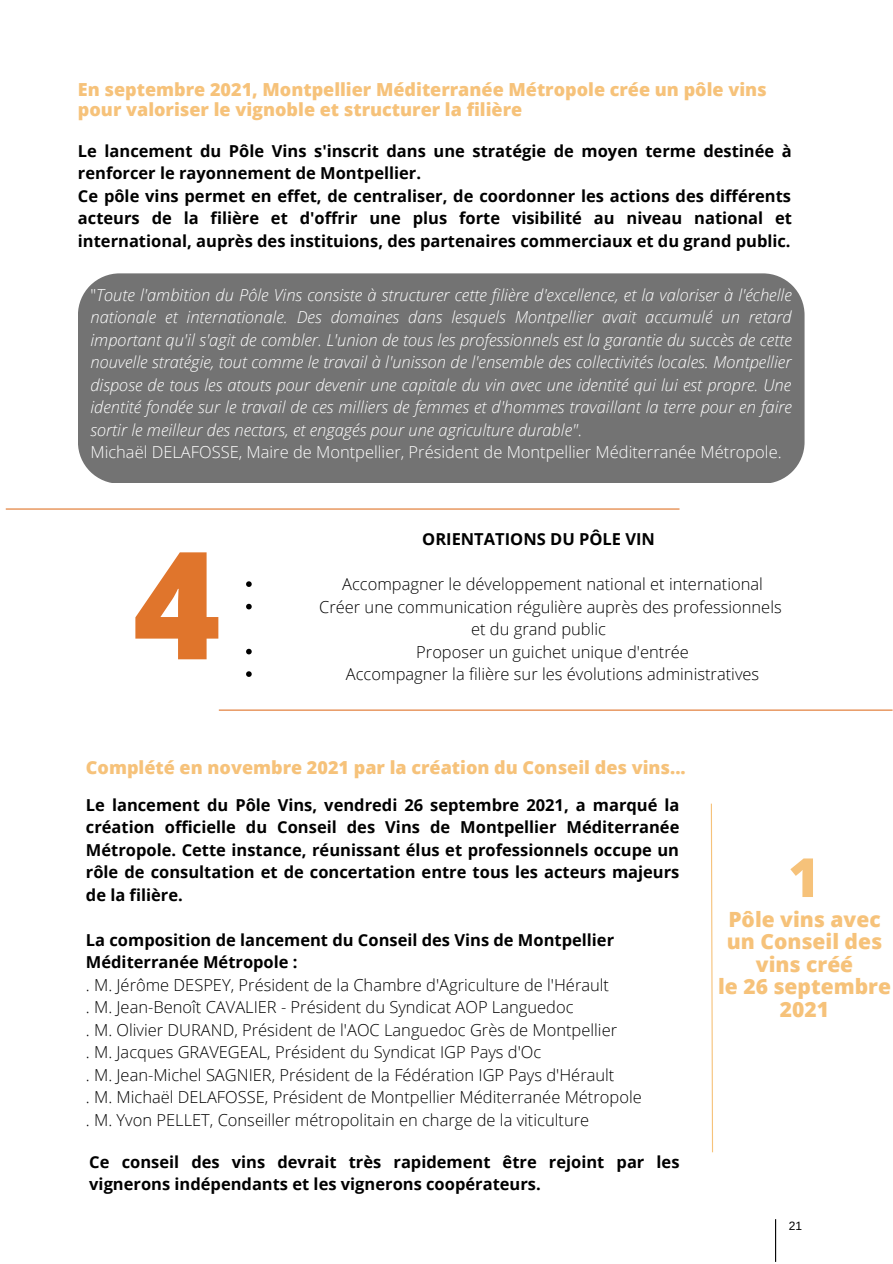
<style>
.page{position:relative;width:893px;height:1264px;background:#fff}
.page>*{position:absolute;margin:0;border:0;box-sizing:border-box;transform-origin:0 0}
.t1{font:800 149.7px "Open Sans";color:#e0752c}
.t2{font:800 54px "Open Sans";color:#f6c27a}
.t3{font:800 21px/22.5px "Open Sans";color:#f6c27a;text-align:center}
.t4{font:800 18px/20.2px "Open Sans";color:#f6c27a}
.t5{font:700 16.5px/22.5px "Open Sans";color:#000}
.t6{font:italic 300 16.5px/22.5px "Open Sans";color:#fff}
.t7{font:300 16.5px/22.5px "Open Sans";color:#000;text-align:center}
.t8{font:12px "Arimo";color:#000}
.s1{font-style:normal}
</style>
<div class="page">
<hr style="left:775px;top:1219px;width:1px;height:42px;background:#000">
<hr style="left:6px;top:508px;width:673px;height:1px;background:#e0752c">
<hr style="left:219px;top:709px;width:673px;height:1px;background:#e0752c">
<svg style="left:710px;top:803px;width:3px;height:350px"></svg>
<div style="left:78px;top:273px;width:726px;height:209px;background:#737373"></div>
<svg style="left:246px;top:581px;width:6px;height:6px"></svg>
<svg style="left:246px;top:604px;width:6px;height:5px"></svg>
<svg style="left:246px;top:648px;width:6px;height:6px"></svg>
<svg style="left:246px;top:671px;width:6px;height:6px"></svg>
<p class="t4" style="left:78px;top:78px;width:690px">En septembre 2021, Montpellier Méditerranée Métropole crée un pôle vins pour valoriser le vignoble et structurer la filière</p>
<p class="t5" style="left:78px;top:139px;width:715px">Le lancement du Pôle Vins s'inscrit dans une stratégie de moyen terme destinée à renforcer le rayonnement de Montpellier.<br>Ce pôle vins permet en effet, de centraliser, de coordonner les actions des différents acteurs de la filière et d'offrir une plus forte visibilité au niveau national et international, auprès des instituions, des partenaires commerciaux et du grand public.</p>
<p class="t6" style="left:90px;top:283px;width:703px"><span class="s1">"</span>Toute l'ambition du Pôle Vins consiste à structurer cette filière d'excellence, et la valoriser à l'échelle nationale et internationale. Des domaines dans lesquels Montpellier avait accumulé un retard important qu'il s'agit de combler. L'union de tous les professionnels est la garantie du succès de cette nouvelle stratégie, tout comme le travail à l'unisson de l'ensemble des collectivités locales. Montpellier dispose de tous les atouts pour devenir une capitale du vin avec une identité qui lui est propre. Une identité fondée sur le travail de ces milliers de femmes et d'hommes travaillant la terre pour en faire sortir le meilleur des nectars, et engagés pour une agriculture durable"<span class="s1">.<br>Michaël DELAFOSSE, Maire de Montpellier, Président de Montpellier Méditerranée Métropole.</span></p>
<h1 class="t1" style="left:133px;top:491px;width:89px">4</h1>
<p class="t5" style="left:422px;top:527px;width:234px">ORIENTATIONS DU PÔLE VIN</p>
<p class="t7" style="left:319px;top:572px;width:464px">Accompagner le développement national et international<br>Créer une communication régulière auprès des professionnels</p>
<p class="t7" style="left:346px;top:640px;width:415px">Proposer un guichet unique d'entrée<br>Accompagner la filière sur les évolutions administratives</p>
<p class="t7" style="left:471px;top:617px;width:136px">et du grand public</p>
<p class="t4" style="left:86px;top:756px;width:601px">Complété en novembre 2021 par la création du Conseil des vins...</p>
<p class="t5" style="left:86px;top:793px;width:595px;text-align:justify">Le lancement du Pôle Vins, vendredi 26 septembre 2021, a marqué la création officielle du Conseil des Vins de Montpellier Méditerranée Métropole. Cette instance, réunissant élus et professionnels occupe un rôle de consultation et de concertation entre tous les acteurs majeurs de la filière.</p>
<p class="t5" style="left:86px;top:928px;width:529px">La composition de lancement du Conseil des Vins de Montpellier<br>Méditerranée Métropole :</p>
<p class="t7" style="left:86px;top:973px;width:557px;text-align:left">. M. Jérôme DESPEY, Président de la Chambre d'Agriculture de l'Hérault<br>. M. Jean-Benoît CAVALIER - Président du Syndicat AOP Languedoc<br>. M. Olivier DURAND, Président de l'AOC Languedoc Grès de Montpellier<br>. M. Jacques GRAVEGEAL, Président du Syndicat IGP Pays d'Oc<br>. M. Jean-Michel SAGNIER, Président de la Fédération IGP Pays d'Hérault<br>. M. Michaël DELAFOSSE, Président de Montpellier Méditerranée Métropole . M. Yvon PELLET, Conseiller métropolitain en charge de la viticulture</p>
<p class="t5" style="left:89px;top:1149px;width:591px">Ce conseil des vins devrait très rapidement être rejoint par les vignerons indépendants et les vignerons coopérateurs.</p>
<h2 class="t2" style="left:788px;top:836px;width:33px">1</h2>
<p class="t3" style="left:718px;top:906px;width:174px">Pôle vins avec un Conseil des vins créé<br>le 26 septembre<br>2021</p>
<p class="t8" style="left:788px;top:1218px;width:15px">21</p>
</div>
